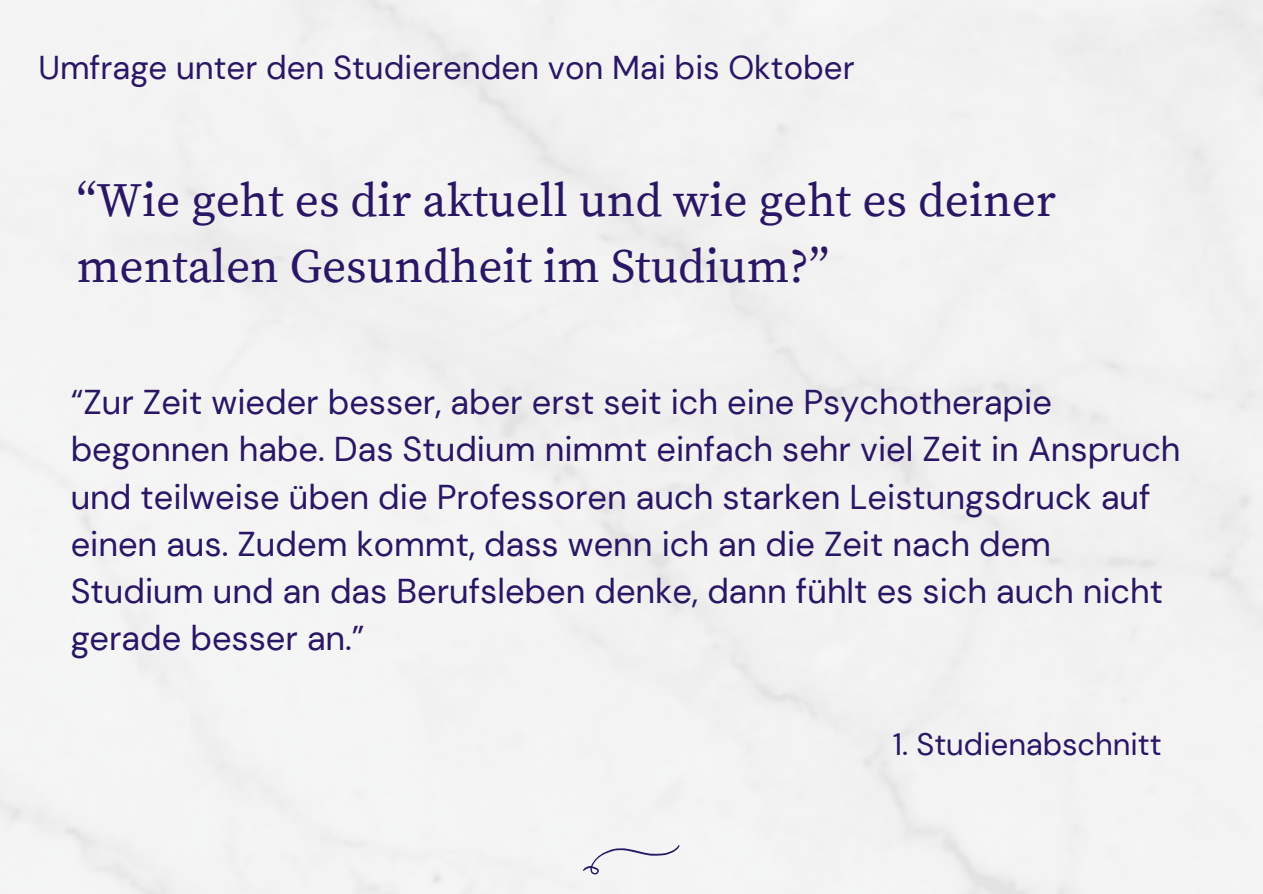
<style>
.page{position:relative;width:1263px;height:894px;background:#fff}
.page>*{position:absolute;margin:0;border:0;box-sizing:border-box;transform-origin:0 0}
.t1{font:47.4px/65.2px "Source Serif Pro";color:#291665}
.t2{font:34.35px/47.2px "DM Sans";color:#291665}
.t3{font:33px "DM Sans";color:#291665}
.t4{font:30.9px "DM Sans";color:#291665}
</style>
<div class="page">
<svg style="left:583px;top:844px;width:96px;height:30px"></svg>
<p class="t3" style="left:38px;top:46px;width:818px">Umfrage unter den Studierenden von Mai bis Oktober</p>
<p class="t1" style="left:77px;top:170px;width:981px">“Wie geht es dir aktuell und wie geht es deiner mentalen Gesundheit im Studium?”</p>
<p class="t2" style="left:71px;top:378px;width:1111px">“Zur Zeit wieder besser, aber erst seit ich eine Psychotherapie begonnen habe. Das Studium nimmt einfach sehr viel Zeit in Anspruch und teilweise üben die Professoren auch starken Leistungsdruck auf einen aus. Zudem kommt, dass wenn ich an die Zeit nach dem Studium und an das Berufsleben denke, dann fühlt es sich auch nicht gerade besser an.”</p>
<p class="t4" style="left:893px;top:723px;width:270px">1. Studienabschnitt</p>
</div>
